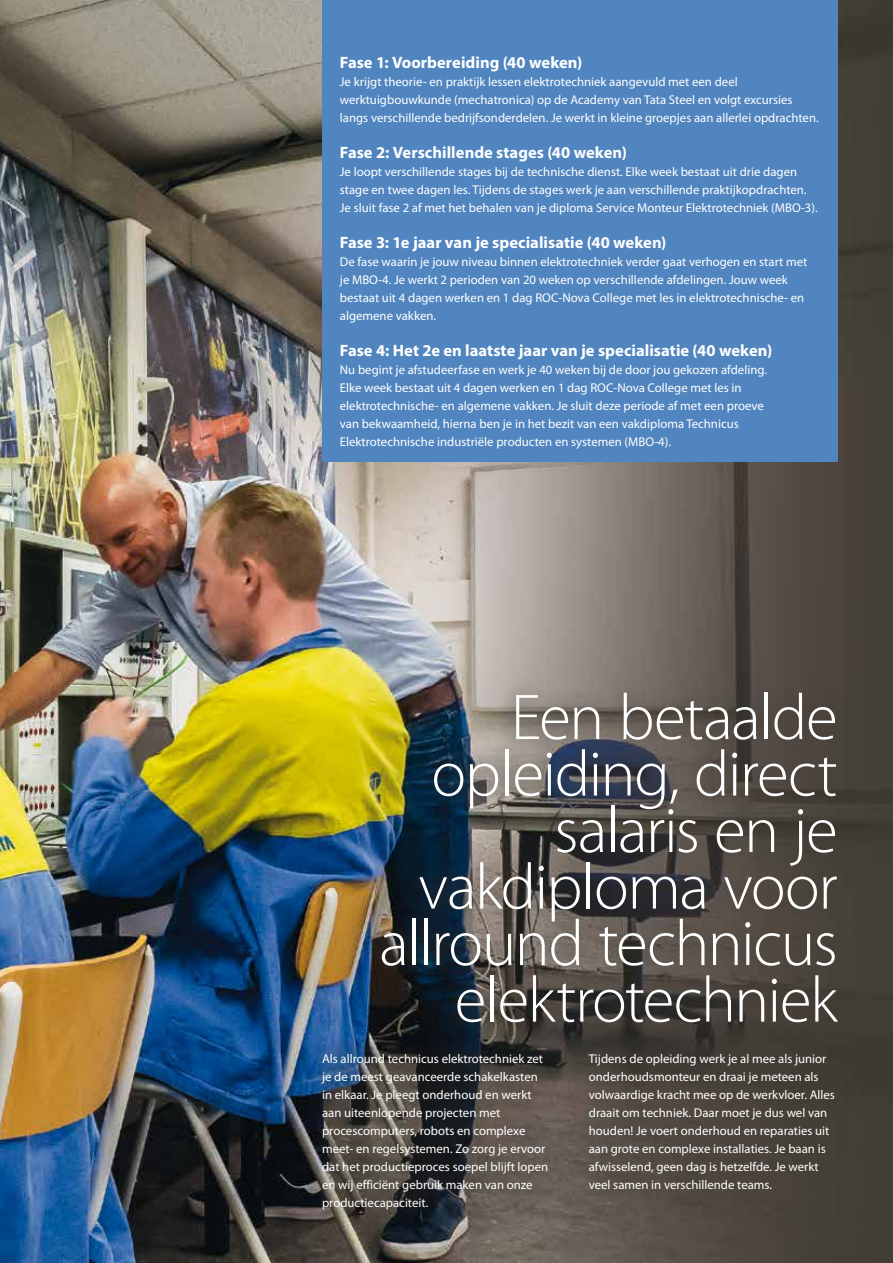
<style>
.page{position:relative;width:893px;height:1263px;background:#fff}
.page>*{position:absolute;margin:0;border:0;box-sizing:border-box;transform-origin:0 0}
.t1{font:300 65.25px/56.6px "Myriad Pro";letter-spacing:-.025em;color:#fff;text-align:right}
.t2{font:700 16.5px "Myriad Pro";color:#fff}
.t3{font:12.75px/18px "Myriad Pro";color:#fff}
</style>
<div class="page">
<img style="left:0;top:0;width:893px;height:1263px">
<div style="left:322px;top:0;width:516px;height:461px;background:#5185c0"></div>
<div style="left:363px;top:675px;width:492px;height:366px;background:#3a3730;opacity:.75"></div>
<div style="left:303px;top:1035px;width:550px;height:192px;background:#3a3730;opacity:.75"></div>
<p class="t2" style="left:340px;top:51px;width:244px">Fase 1: Voorbereiding (40 weken)</p>
<p class="t3" style="left:340px;top:73px;width:480px">Je krijgt theorie- en praktijk lessen elektrotechniek aangevuld met een deel werktuigbouwkunde (mechatronica) op de Academy van Tata Steel en volgt excursies langs verschillende bedrijfsonderdelen. Je werkt in kleine groepjes aan allerlei opdrachten.</p>
<p class="t2" style="left:340px;top:141px;width:288px">Fase 2: Verschillende stages (40 weken)</p>
<p class="t3" style="left:340px;top:163px;width:479px">Je loopt verschillende stages bij de technische dienst. Elke week bestaat uit drie dagen stage en twee dagen les. Tijdens de stages werk je aan verschillende praktijkopdrachten.<br>Je sluit fase 2 af met het behalen van je diploma Service Monteur Elektrotechniek (MBO-3).</p>
<p class="t2" style="left:340px;top:231px;width:328px">Fase 3: 1e jaar van je specialisatie (40 weken)</p>
<p class="t3" style="left:340px;top:253px;width:469px">De fase waarin je jouw niveau binnen elektrotechniek verder gaat verhogen en start met je MBO-4. Je werkt 2 perioden van 20 weken op verschillende afdelingen. Jouw week bestaat uit 4 dagen werken en 1 dag ROC-Nova College met les in elektrotechnische- en algemene vakken.</p>
<p class="t2" style="left:340px;top:339px;width:434px">Fase 4: Het 2e en laatste jaar van je specialisatie (40 weken)</p>
<p class="t3" style="left:340px;top:361px;width:429px">Nu begint je afstudeerfase en werk je 40 weken bij de door jou gekozen afdeling.<br>Elke week bestaat uit 4 dagen werken en 1 dag ROC-Nova College met les in elektrotechnische- en algemene vakken. Je sluit deze periode af met een proeve van bekwaamheid, hierna ben je in het bezit van een vakdiploma Technicus Elektrotechnische industriële producten en systemen (MBO-4).</p>
<h1 class="t1" style="left:379px;top:690px;width:460px">Een betaalde opleiding, direct salaris en je vakdiploma voor allround technicus elektrotechniek</h1>
<p class="t3" style="left:322px;top:1050px;width:228px">Als allround technicus elektrotechniek zet je de meest geavanceerde schakelkasten in elkaar. Je pleegt onderhoud en werkt aan uiteenlopende projecten met procescomputers, robots en complexe meet- en regelsystemen. Zo zorg je ervoor dat het productieproces soepel blijft lopen en wij efficiënt gebruik maken van onze productiecapaciteit.</p>
<p class="t3" style="left:589px;top:1050px;width:248px">Tijdens de opleiding werk je al mee als junior onderhoudsmonteur en draai je meteen als volwaardige kracht mee op de werkvloer. Alles draait om techniek. Daar moet je dus wel van houden! Je voert onderhoud en reparaties uit aan grote en complexe installaties. Je baan is afwisselend, geen dag is hetzelfde. Je werkt veel samen in verschillende teams.</p>
</div>
